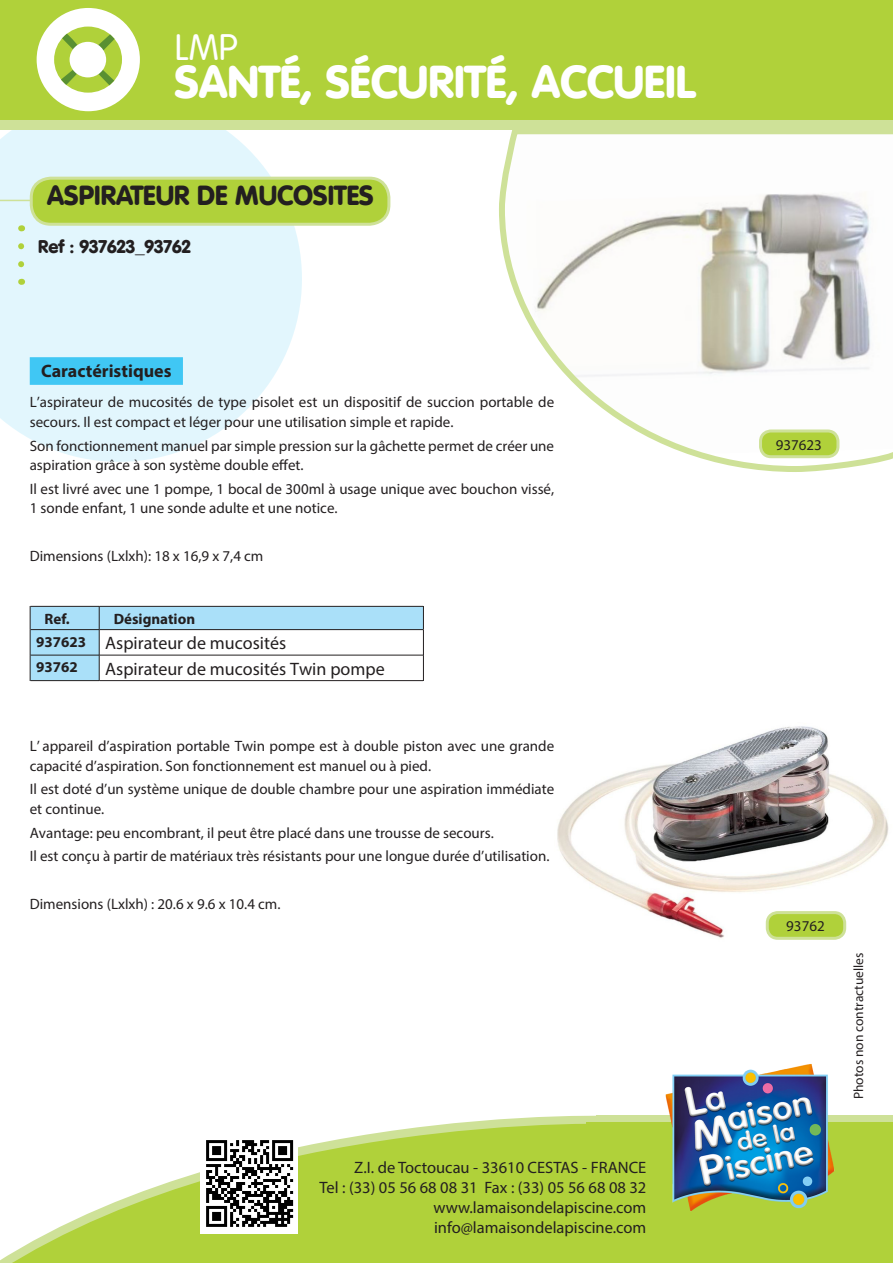
<style>
.page{position:relative;width:893px;height:1263px;background:#fff}
.page>*{position:absolute;margin:0;border:0;box-sizing:border-box;transform-origin:0 0}
.t1{font:900 45px "VAG Rounded LT";color:#fff}
.t2{font:300 36px "VAG Rounded LT";color:#fff}
.Descriptif_Vo_-_titr{font:900 27px "VAG Rounded LT";color:#231f20}
.Descriptif_Vo_-_txt{font:18px "Myriad Pro";color:#231f20}
.t3{font:900 18px "VAG Rounded LT";color:#231f20}
.Descriptif_Vo_-_titr-2{font:700 18px "Myriad Pro";color:#231f20}
.t4{font:16.5px/19.8px "Myriad Pro";color:#231f20;text-align:right}
.Descriptif_Vo_-_txt-2{font:15px/19.5px "Myriad Pro";color:#231f20}
.Descriptif_Vo_-_txt-3{font:700 15px "Myriad Pro";color:#231f20}
.Descriptif_Vo_-_titr-3{font:15px "Myriad Pro";color:#231f20}
.t5{font:13.5px "Myriad Pro";color:#231f20}
</style>
<div class="page">
<svg style="left:0;top:130px;width:302px;height:332px;background:#e5f7fd"></svg>
<div style="left:0;top:33px;width:893px;height:97px;background:#cee198"></div>
<svg style="left:839px;top:1116px;width:54px;height:7px"></svg>
<div style="left:0;top:0;width:893px;height:119px;background:#b0d13a"></div>
<svg style="left:0;top:1115px;width:661px;height:148px;fill:#b0d13a"></svg>
<div style="left:587px;top:1123px;width:306px;height:140px;background:#b0d13a"></div>
<div style="left:37px;top:8px;width:103px;height:103px;background:#fff;border-radius:50%"></div>
<img style="left:661px;top:1064px;width:178px;height:148px">
<div style="left:31px;top:178px;width:358px;height:46px;background:#b0d13a;border-radius:20px"></div>
<div style="left:30px;top:177px;width:360px;height:49px;border:3px solid #cee198;border-radius:20px"></div>
<hr style="left:0;top:200px;width:30px;height:1px;background:#cee198">
<div style="left:54px;top:27px;width:68px;height:66px;background:#b0d13a;border-radius:50%"></div>
<svg style="left:62px;top:33px;width:15px;height:18px"></svg>
<svg style="left:97px;top:34px;width:18px;height:19px"></svg>
<svg style="left:61px;top:69px;width:17px;height:16px"></svg>
<svg style="left:98px;top:69px;width:16px;height:16px"></svg>
<div style="left:70px;top:42px;width:36px;height:35px;background:#fff;border-radius:50%"></div>
<svg style="left:18px;top:246px;width:6px;height:27px"></svg>
<img style="left:201px;top:1135px;width:97px;height:98px">
<svg style="left:30px;top:606px;width:394px;height:75px"></svg>
<svg style="left:499px;top:130px;width:394px;height:342px"></svg>
<img style="left:557px;top:726px;width:332px;height:212px">
<svg style="left:28px;top:356px;width:156px;height:30px;background:#4fcbf4"></svg>
<div style="left:760px;top:431px;width:78px;height:26px;background:#b0d13a;border-radius:11px"></div>
<div style="left:759px;top:429px;width:80px;height:29px;border:3px solid #cee198;border-radius:11px"></div>
<div style="left:767px;top:912px;width:78px;height:26px;background:#b0d13a;border-radius:11px"></div>
<div style="left:766px;top:911px;width:80px;height:29px;border:3px solid #cee198;border-radius:11px"></div>
<h2 class="t2" style="left:175px;top:27px;width:64px">LMP</h2>
<h1 class="t1" style="left:175px;top:55px;width:522px">SANTÉ, SÉCURITÉ, ACCUEIL</h1>
<p class="Descriptif_Vo_-_titr" style="left:47px;top:179px;width:328px">ASPIRATEUR DE MUCOSITES</p>
<p class="t3" style="left:38px;top:236px;width:154px">Ref : 937623_93762</p>
<p class="Descriptif_Vo_-_titr-2" style="left:41px;top:359px;width:132px">Caractéristiques</p>
<p class="Descriptif_Vo_-_txt-2" style="left:30px;top:392px;width:526px">L’aspirateur de mucosités de type pisolet est un dispositif de succion portable de secours. Il est compact et léger pour une utilisation simple et rapide.</p>
<p class="Descriptif_Vo_-_txt-2" style="left:30px;top:436px;width:526px">Son fonctionnement manuel par simple pression sur la gâchette permet de créer une aspiration grâce à son système double effet.</p>
<p class="Descriptif_Vo_-_txt-2" style="left:30px;top:479px;width:526px">Il est livré avec une 1 pompe, 1 bocal de 300ml à usage unique avec bouchon vissé,<br>1 sonde enfant, 1 une sonde adulte et une notice.</p>
<p class="Descriptif_Vo_-_txt-2" style="left:30px;top:546px;width:235px">Dimensions (Lxlxh): 18 x 16,9 x 7,4 cm</p>
<p class="Descriptif_Vo_-_txt-3" style="left:45px;top:609px;width:27px">Ref.</p>
<p class="Descriptif_Vo_-_txt-3" style="left:114px;top:609px;width:83px">Désignation</p>
<p class="Descriptif_Vo_-_txt-3" style="left:36px;top:632px;width:51px">937623</p>
<p class="Descriptif_Vo_-_txt" style="left:105px;top:632px;width:183px">Aspirateur de mucosités</p>
<p class="Descriptif_Vo_-_txt-3" style="left:36px;top:657px;width:43px">93762</p>
<p class="Descriptif_Vo_-_txt" style="left:105px;top:657px;width:281px">Aspirateur de mucosités Twin pompe</p>
<p class="Descriptif_Vo_-_txt-2" style="left:30px;top:736px;width:526px">L’ appareil d’aspiration portable Twin pompe est à double piston avec une grande capacité d’aspiration. Son fonctionnement est manuel ou à pied.</p>
<p class="Descriptif_Vo_-_txt-2" style="left:30px;top:779px;width:526px">Il est doté d’un système unique de double chambre pour une aspiration immédiate et continue.</p>
<p class="Descriptif_Vo_-_txt-2" style="left:30px;top:822px;width:466px">Avantage: peu encombrant, il peut être placé dans une trousse de secours.</p>
<p class="Descriptif_Vo_-_txt-2" style="left:30px;top:846px;width:521px">Il est conçu à partir de matériaux très résistants pour une longue durée d’utilisation.</p>
<p class="Descriptif_Vo_-_txt-2" style="left:30px;top:894px;width:252px">Dimensions (Lxlxh) : 20.6 x 9.6 x 10.4 cm.</p>
<p class="t4" style="left:320px;top:1157px;width:328px">Z.I. de Toctoucau - 33610 CESTAS - FRANCE<br>Tel : (33) 05 56 68 08 31 Fax : (33) 05 56 68 08 32 www.lamaisondelapiscine.com info@lamaisondelapiscine.com</p>
<p class="Descriptif_Vo_-_titr-3" style="left:776px;top:435px;width:48px">937623</p>
<p class="Descriptif_Vo_-_titr-3" style="left:786px;top:917px;width:40px">93762</p>
<p class="t5" style="left:850px;top:1099px;width:148px;rotate:-90deg">Photos non contractuelles</p>
</div>
